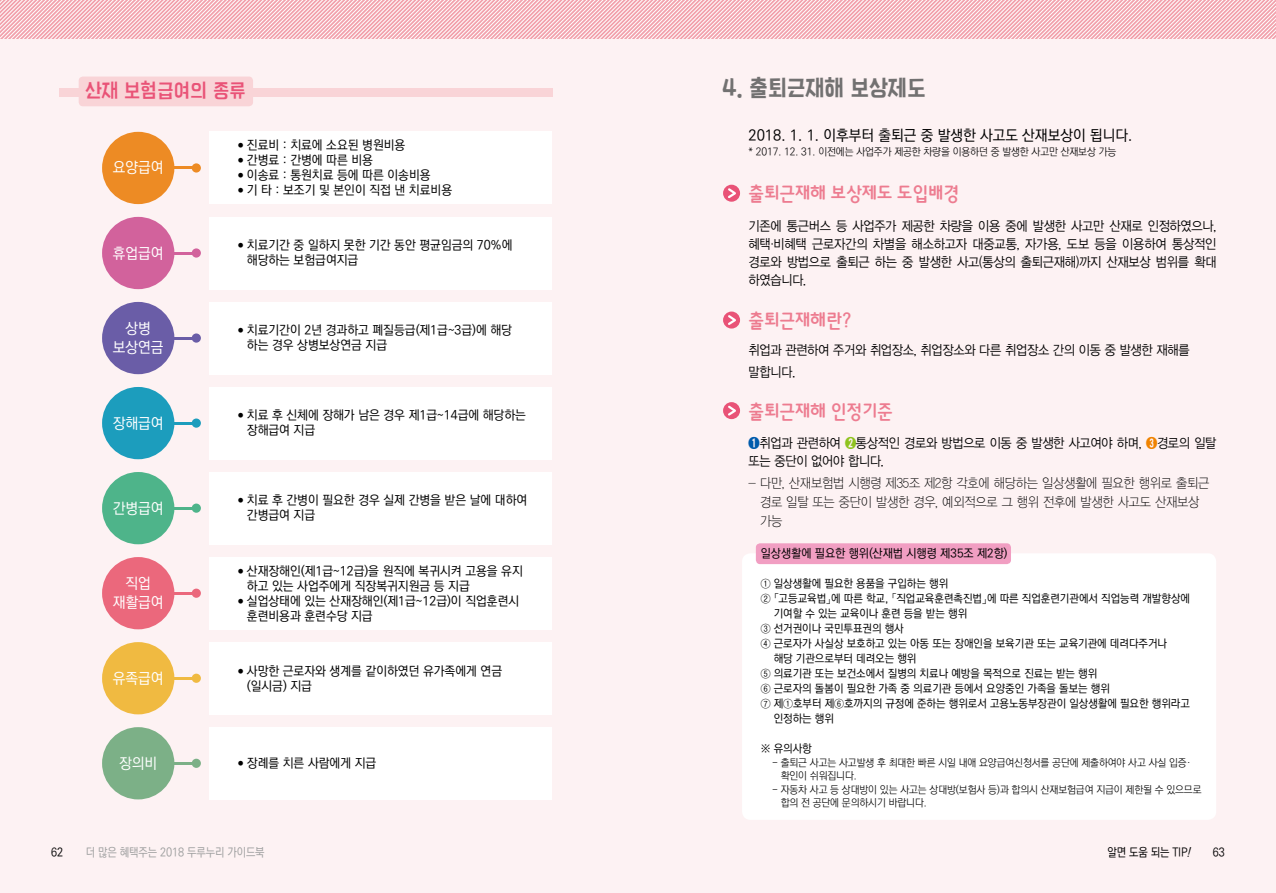
<style>
.page{position:relative;width:1276px;height:893px;background:#fff}
.page>*{position:absolute;margin:0;border:0;box-sizing:border-box;transform-origin:0 0}
.t1{font:21.75px "DX Pns Std B";color:#727171;scale:.87 1}
.t2{font:19.5px "DX Mgo R Std B";letter-spacing:-.03em;color:#ed7c90;scale:.95 1}
.t3{font:19.5px "DX Pns Std M";letter-spacing:-.02em;color:#e95377;scale:.87 1}
.t4{font:15px/19.5px "Ko Pub Dotum PM";color:#fff;text-align:center}
.t5{font:15px "Ko Pub Dotum PM";color:#000}
.t6{font:13.5px/18px "YDVYGO12";letter-spacing:-.02em;color:#000;scale:.9 1}
.t7{font:13.5px/18.9px "YDVYGO11";letter-spacing:-.01em;color:#000;scale:.9 1}
.t8{font:12.75px/15px "Ko Pub Dotum PM";color:#000}
.t9{font:12px "Ko Pub Dotum PM";color:#000}
.t10{font:12px "Ko Pub Dotum PM";letter-spacing:-.01em;color:#9fa0a0;scale:.9 1}
.t11{font:12px "Ko Pub Dotum PM";color:#000;scale:.9 1}
.t12{font:11.25px "Ko Pub Dotum PM";color:#000}
.t13{font:10.5px/12.6px "Ko Pub Dotum PL";letter-spacing:-.01em;color:#000}
.s1{color:#005bac}
.s2{color:#8fc31f}
.s3{color:#f08300}
.s4{font-style:italic}
</style>
<div class="page">
<div style="left:638px;top:0;width:638px;height:893px;background:#fdf2f3"></div>
<div style="left:0;top:0;width:638px;height:893px;background:#fdf2f3"></div>
<svg style="left:0;top:0;width:1276px;height:38px"></svg>
<svg style="left:723px;top:185px;width:17px;height:17px"></svg>
<svg style="left:726px;top:186px;width:13px;height:14px"></svg>
<svg style="left:723px;top:312px;width:17px;height:17px"></svg>
<svg style="left:726px;top:313px;width:13px;height:14px"></svg>
<svg style="left:723px;top:402px;width:17px;height:17px"></svg>
<svg style="left:726px;top:404px;width:13px;height:14px"></svg>
<div style="left:742px;top:553px;width:474px;height:267px;background:#fff;border-radius:9px"></div>
<div style="left:756px;top:543px;width:255px;height:21px;background:#f19ec2;border-radius:4px"></div>
<div style="left:210px;top:132px;width:342px;height:72px;background:#fff"></div>
<div style="left:102px;top:132px;width:72px;height:72px;background:#ed8b24;border-radius:50%"></div>
<div style="left:192px;top:163px;width:9px;height:10px;background:#ed8b24;border-radius:50%"></div>
<hr style="left:161px;top:167px;width:34px;height:2px;background:#ed8b24">
<div style="left:210px;top:217px;width:342px;height:72px;background:#fff"></div>
<div style="left:102px;top:217px;width:72px;height:72px;background:#d2629c;border-radius:50%"></div>
<div style="left:192px;top:248px;width:9px;height:10px;background:#d2629c;border-radius:50%"></div>
<hr style="left:161px;top:252px;width:34px;height:2px;background:#d2629c">
<div style="left:210px;top:302px;width:342px;height:72px;background:#fff"></div>
<div style="left:102px;top:302px;width:72px;height:72px;background:#6a5da7;border-radius:50%"></div>
<div style="left:192px;top:333px;width:9px;height:10px;background:#6a5da7;border-radius:50%"></div>
<hr style="left:161px;top:337px;width:34px;height:2px;background:#6a5da7">
<div style="left:210px;top:387px;width:342px;height:72px;background:#fff"></div>
<div style="left:102px;top:387px;width:72px;height:72px;background:#1c9dbd;border-radius:50%"></div>
<div style="left:192px;top:418px;width:9px;height:10px;background:#1c9dbd;border-radius:50%"></div>
<hr style="left:161px;top:422px;width:34px;height:2px;background:#1c9dbd">
<div style="left:210px;top:472px;width:342px;height:72px;background:#fff"></div>
<div style="left:102px;top:472px;width:72px;height:72px;background:#4eb48a;border-radius:50%"></div>
<div style="left:192px;top:504px;width:9px;height:9px;background:#4eb48a;border-radius:50%"></div>
<hr style="left:161px;top:507px;width:34px;height:2px;background:#4eb48a">
<div style="left:210px;top:557px;width:342px;height:72px;background:#fff"></div>
<div style="left:102px;top:557px;width:72px;height:72px;background:#eb687c;border-radius:50%"></div>
<div style="left:192px;top:589px;width:9px;height:9px;background:#eb687c;border-radius:50%"></div>
<hr style="left:161px;top:592px;width:34px;height:2px;background:#eb687c">
<div style="left:210px;top:642px;width:342px;height:72px;background:#fff"></div>
<div style="left:102px;top:642px;width:72px;height:72px;background:#f0ba41;border-radius:50%"></div>
<div style="left:192px;top:674px;width:9px;height:9px;background:#f0ba41;border-radius:50%"></div>
<hr style="left:161px;top:677px;width:34px;height:2px;background:#f0ba41">
<div style="left:210px;top:727px;width:342px;height:72px;background:#fff"></div>
<div style="left:102px;top:727px;width:72px;height:72px;background:#7cb087;border-radius:50%"></div>
<div style="left:192px;top:759px;width:9px;height:9px;background:#7cb087;border-radius:50%"></div>
<hr style="left:161px;top:762px;width:34px;height:2px;background:#7cb087">
<div style="left:60px;top:88px;width:493px;height:9px;background:#f9d4d7"></div>
<div style="left:79px;top:77px;width:174px;height:29px;background:#f9d4d7;border-radius:4px"></div>
<h2 class="t3" style="left:85px;top:80px;width:187px">산재 보험급여의 종류</h2>
<p class="t4" style="left:113px;top:159px;width:52px">요양급여</p>
<p class="t8" style="left:238px;top:138px;width:169px"><sup>●</sup> 진료비 : 치료에 소요된 병원비용</p>
<p class="t8" style="left:238px;top:153px;width:136px"><sup>●</sup> 간병료 : 간병에 따른 비용</p>
<p class="t8" style="left:238px;top:168px;width:194px"><sup>●</sup> 이송료 : 통원치료 등에 따른 이송비용</p>
<p class="t8" style="left:238px;top:183px;width:215px"><sup>●</sup> 기 타 : 보조기 및 본인이 직접 낸 치료비용</p>
<p class="t4" style="left:113px;top:244px;width:52px">휴업급여</p>
<p class="t8" style="left:247px;top:238px;width:267px;text-indent:-9px"><sup>●</sup> 치료기간 중 일하지 못한 기간 동안 평균임금의 70%에 해당하는 보험급여지급</p>
<p class="t4" style="left:113px;top:319px;width:52px">상병 보상연금</p>
<p class="t8" style="left:247px;top:323px;width:267px;text-indent:-9px"><sup>●</sup> 치료기간이 2년 경과하고 폐질등급(제1급~3급)에 해당 하는 경우 상병보상연금 지급</p>
<p class="t4" style="left:113px;top:414px;width:52px">장해급여</p>
<p class="t8" style="left:247px;top:408px;width:280px;text-indent:-9px"><sup>●</sup> 치료 후 신체에 장해가 남은 경우 제1급~14급에 해당하는 장해급여 지급</p>
<p class="t4" style="left:113px;top:499px;width:52px">간병급여</p>
<p class="t8" style="left:247px;top:493px;width:282px;text-indent:-9px"><sup>●</sup> 치료 후 간병이 필요한 경우 실제 간병을 받은 날에 대하여 간병급여 지급</p>
<p class="t4" style="left:113px;top:574px;width:52px">직업 재활급여</p>
<p class="t8" style="left:247px;top:563px;width:277px;text-indent:-9px"><sup>●</sup> 산재장해인(제1급~12급)을 원직에 복귀시켜 고용을 유지 하고 있는 사업주에게 직장복귀지원금 등 지급</p>
<p class="t8" style="left:247px;top:593px;width:274px;text-indent:-9px"><sup>●</sup> 실업상태에 있는 산재장해인(제1급~12급)이 직업훈련시 훈련비용과 훈련수당 지급</p>
<p class="t4" style="left:113px;top:669px;width:52px">유족급여</p>
<p class="t8" style="left:247px;top:663px;width:257px;text-indent:-9px"><sup>●</sup> 사망한 근로자와 생계를 같이하였던 유가족에게 연금 (일시금) 지급</p>
<p class="t4" style="left:119px;top:754px;width:40px">장의비</p>
<p class="t8" style="left:238px;top:756px;width:140px"><sup>●</sup> 장례를 치른 사람에게 지급</p>
<h1 class="t1" style="left:722px;top:76px;width:235px">4. 출퇴근재해 보상제도</h1>
<p class="t5" style="left:748px;top:127px;width:385px">2018. 1. 1. 이후부터 출퇴근 중 발생한 사고도 산재보상이 됩니다.</p>
<p class="t13" style="left:748px;top:146px;width:369px">* 2017. 12. 31. 이전에는 사업주가 제공한 차량을 이용하던 중 발생한 사고만 산재보상 가능</p>
<h2 class="t2" style="left:748px;top:185px;width:223px">출퇴근재해 보상제도 도입배경</h2>
<p class="t6" style="left:748px;top:216px;width:521px;text-align:justify">기존에 통근버스 등 사업주가 제공한 차량을 이용 중에 발생한 사고만 산재로 인정하였으나, 혜택·비혜택 근로자간의 차별을 해소하고자 대중교통, 자가용, 도보 등을 이용하여 통상적인 경로와 방법으로 출퇴근 하는 중 발생한 사고(통상의 출퇴근재해)까지 산재보상 범위를 확대 하였습니다.</p>
<h2 class="t2" style="left:748px;top:311px;width:111px">출퇴근재해란?</h2>
<p class="t6" style="left:748px;top:339px;width:491px;line-height:22.2px">취업과 관련하여 주거와 취업장소, 취업장소와 다른 취업장소 간의 이동 중 발생한 재해를 말합니다.</p>
<h2 class="t2" style="left:748px;top:402px;width:153px">출퇴근재해 인정기준</h2>
<p class="t6" style="left:748px;top:434px;width:521px"><span class="s1">➊</span>취업과 관련하여 <span class="s2">➋</span>통상적인 경로와 방법으로 이동 중 발생한 사고여야 하며, <span class="s3">➌</span>경로의 일탈 또는 중단이 없어야 합니다.</p>
<p class="t7" style="left:760px;top:474px;width:501px;text-indent:-11px">- 다만, 산재보험법 시행령 제35조 제2항 각호에 해당하는 일상생활에 필요한 행위로 출퇴근 경로 일탈 또는 중단이 발생한 경우, 예외적으로 그 행위 전후에 발생한 사고도 산재보상 가능</p>
<p class="t9" style="left:760px;top:547px;width:248px">일상생활에 필요한 행위(산재법 시행령 제35조 제2항)</p>
<p class="t12" style="left:760px;top:577px;width:189px">① 일상생활에 필요한 용품을 구입하는 행위</p>
<p class="t12" style="left:760px;top:592px;width:431px">② 「고등교육법」에 따른 학교, 「직업교육훈련촉진법」에 따른 직업훈련기관에서 직업능력 개발향상에</p>
<p class="t12" style="left:773px;top:607px;width:195px">기여할 수 있는 교육이나 훈련 등을 받는 행위</p>
<p class="t12" style="left:760px;top:622px;width:145px">③ 선거권이나 국민투표권의 행사</p>
<p class="t12" style="left:760px;top:637px;width:408px">④ 근로자가 사실상 보호하고 있는 아동 또는 장애인을 보육기관 또는 교육기관에 데려다주거나</p>
<p class="t12" style="left:773px;top:652px;width:144px">해당 기관으로부터 데려오는 행위</p>
<p class="t12" style="left:760px;top:667px;width:338px">⑤ 의료기관 또는 보건소에서 질병의 치료나 예방을 목적으로 진료는 받는 행위</p>
<p class="t12" style="left:760px;top:682px;width:351px">⑥ 근로자의 돌봄이 필요한 가족 중 의료기관 등에서 요양중인 가족을 돌보는 행위</p>
<p class="t12" style="left:760px;top:697px;width:431px">⑦ 제①호부터 제⑥호까지의 규정에 준하는 행위로서 고용노동부장관이 일상생활에 필요한 행위라고</p>
<p class="t12" style="left:773px;top:712px;width:62px">인정하는 행위</p>
<p class="t12" style="left:760px;top:742px;width:53px">※ 유의사항</p>
<p class="t13" style="left:780px;top:757px;width:412px;text-indent:-9px">- 출퇴근 사고는 사고발생 후 최대한 빠른 시일 내애 요양급여신청서를 공단에 제출하여야 사고 사실 입증・확인이 쉬워집니다.</p>
<p class="t13" style="left:780px;top:784px;width:422px;text-indent:-9px">- 자동차 사고 등 상대방이 있는 사고는 상대방(보험사 등)과 합의시 산재보험급여 지급이 제한될 수 있으므로 합의 전 공단에 문의하시기 바랍니다.</p>
<p class="t11" style="left:51px;top:846px;width:15px">62</p>
<p class="t10" style="left:86px;top:846px;width:200px">더 많은 혜택주는 2018 두루누리 가이드북</p>
<p class="t11" style="left:1107px;top:846px;width:97px">알면 도움 되는 TIP<span class="s4">!</span></p>
<p class="t11" style="left:1213px;top:846px;width:15px">63</p>
</div>
